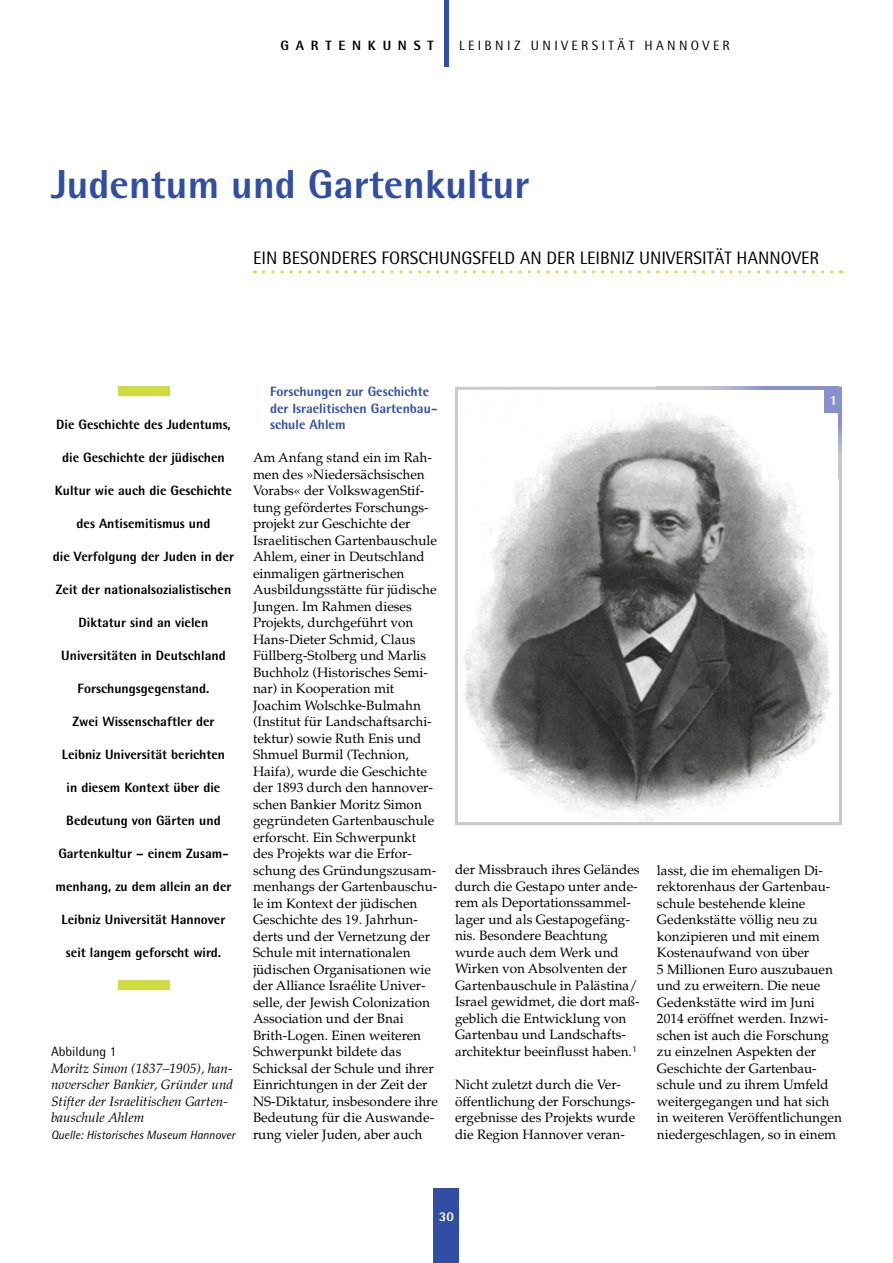
<style>
.page{position:relative;width:893px;height:1263px;background:#fff}
.page>*{position:absolute;margin:0;border:0;box-sizing:border-box;transform-origin:0 0}
.t1{font:800 40.5px "Rotis Semi Sans";color:#314ea3}
.t2{font:18px "Rotis Semi Sans";color:#000}
.t3{font:13.5px/16.5px "Palatino";color:#000}
.t4{font:800 13.5px "Rotis Semi Sans";color:#000}
.t5{font:italic 13.5px/16.5px "Palatino";color:#000}
.t6{font:800 13.5px/16.5px "Rotis Semi Sans";color:#314ea3}
.t7{font:13.5px "Rotis Semi Sans";letter-spacing:.25em;color:#000}
.t8{font:800 13.5px "Rotis Semi Sans";letter-spacing:.5em;color:#000}
.t9{font:13.5px "Rotis Semi Sans";color:#000}
.t10{font:800 13.5px "Rotis Semi Sans";color:#fff}
.t11{font:italic 12px "Rotis Semi Sans";color:#000}
</style>
<div class="page">
<div style="left:444px;top:0;width:5px;height:66px;background:#314ea3"></div>
<div style="left:434px;top:1188px;width:25px;height:75px;background:#314ea3"></div>
<div style="left:118px;top:387px;width:51px;height:9px;background:#cedc40"></div>
<div style="left:118px;top:981px;width:51px;height:9px;background:#cedc40"></div>
<svg style="left:264px;top:270px;width:577px;height:3px"></svg>
<svg style="left:455px;top:387px;width:387px;height:438px"></svg>
<svg style="left:839px;top:412px;width:3px;height:66px"></svg>
<svg style="left:657px;top:387px;width:168px;height:3px"></svg>
<div style="left:825px;top:387px;width:17px;height:25px;background:#8891c9"></div>
<p class="t8" style="left:281px;top:36px;width:155px">GARTENKUNST</p>
<p class="t7" style="left:459px;top:37px;width:272px">LEIBNIZ UNIVERSITÄT HANNOVER</p>
<h1 class="t1" style="left:51px;top:159px;width:480px">Judentum und Gartenkultur</h1>
<h2 class="t2" style="left:253px;top:247px;width:568px">EIN BESONDERES FORSCHUNGSFELD AN DER LEIBNIZ UNIVERSITÄT HANNOVER</h2>
<p class="t4" style="left:56px;top:416px;width:176px">Die Geschichte des Judentums,</p>
<p class="t4" style="left:62px;top:449px;width:164px">die Geschichte der jüdischen</p>
<p class="t4" style="left:55px;top:482px;width:179px">Kultur wie auch die Geschichte</p>
<p class="t4" style="left:77px;top:515px;width:135px">des Antisemitismus und</p>
<p class="t4" style="left:53px;top:548px;width:183px">die Verfolgung der Juden in der</p>
<p class="t4" style="left:56px;top:581px;width:177px">Zeit der nationalsozialistischen</p>
<p class="t4" style="left:79px;top:614px;width:131px">Diktatur sind an vielen</p>
<p class="t4" style="left:61px;top:647px;width:166px">Uni versitäten in Deutschland</p>
<p class="t4" style="left:78px;top:680px;width:133px">Forschungsgegenstand.</p>
<p class="t4" style="left:72px;top:713px;width:144px">Zwei Wissenschaftler der</p>
<p class="t4" style="left:62px;top:746px;width:165px">Leibniz Universität berichten</p>
<p class="t4" style="left:67px;top:779px;width:155px">in diesem Kontext über die</p>
<p class="t4" style="left:66px;top:812px;width:156px">Bedeutung von Gärten und</p>
<p class="t4" style="left:58px;top:845px;width:172px">Gartenkultur – einem Zusam-</p>
<p class="t4" style="left:55px;top:878px;width:177px">menhang, zu dem allein an der</p>
<p class="t4" style="left:62px;top:911px;width:165px">Leibniz Universität Hannover</p>
<p class="t4" style="left:66px;top:944px;width:157px">seit langem geforscht wird.</p>
<p class="t9" style="left:51px;top:1043px;width:67px">Abbildung 1</p>
<p class="t5" style="left:51px;top:1060px;width:184px">Moritz Simon (1837–1905), han&shy;noverscher Bankier, Gründer und<br>Stifter der Israelitischen Garten&shy;bauschule Ahlem</p>
<p class="t11" style="left:51px;top:1127px;width:186px">Quelle: Historisches Museum Hannover</p>
<p class="t6" style="left:270px;top:383px;width:169px">Forschungen zur Geschichte der Israelitischen Gartenbau&shy;schule Ahlem</p>
<p class="t3" style="left:253px;top:449px;width:186px">Am Anfang stand ein im Rah&shy;men des »Niedersächsischen<br>Vorabs« der VolkswagenStif&shy;tung gefördertes Forschungs&shy;projekt zur Geschichte der<br>Israelitischen Gartenbauschule<br>Ahlem, einer in Deutschland einmaligen gärtnerischen<br>Ausbildungsstätte für jüdische<br>Jungen. Im Rahmen dieses<br>Projekts, durchgeführt von<br>Hans-Dieter Schmid, Claus<br>Füllberg-Stolberg und Marlis<br>Buchholz (Historisches Semi&shy;nar) in Kooperation mit<br>Joachim Wolschke-Bulmahn (Institut für Landschaftsarchi&shy;tektur) sowie Ruth Enis und<br>Shmuel Burmil (Technion,<br>Haifa), wurde die Geschichte der 1893 durch den hannover&shy;schen Bankier Moritz Simon gegründeten Gartenbauschule erforscht. Ein Schwerpunkt des Projekts war die Erfor&shy;schung des Gründungszusam&shy;menhangs der Gartenbauschu&shy;le im Kontext der jüdischen<br>Geschichte des 19. Jahrhun&shy;derts und der Vernetzung der<br>Schule mit internationalen jüdischen Organisationen wie der Alliance Israélite Univer&shy;selle, der Jewish Colonization<br>Association und der Bnai<br>Brith-Logen. Einen weiteren<br>Schwerpunkt bildete das<br>Schick sal der Schule und ihrer<br>Einrichtungen in der Zeit der<br>NS-Diktatur, insbesondere ihre<br>Bedeutung für die Auswande&shy;rung vieler Juden, aber auch</p>
<p class="t3" style="left:455px;top:862px;width:186px">der Missbrauch ihres Geländes durch die Gestapo unter ande&shy;rem als Deportationssammel&shy;lager und als Gestapogefäng&shy;nis. Besondere Beachtung wurde auch dem Werk und<br>Wirken von Absolventen der<br>Gartenbauschule in Palästina/<br>Israel gewidmet, die dort maß&shy;geblich die Entwicklung von<br>Gartenbau und Landschafts&shy;architektur beeinflusst haben.<sup>1</sup></p>
<p class="t3" style="left:455px;top:1076px;width:182px">Nicht zuletzt durch die Ver&shy;öffentlichung der Forschungs&shy;ergebnisse des Projekts wurde die Region Hannover veran-</p>
<p class="t10" style="left:830px;top:392px;width:9px">1</p>
<p class="t3" style="left:657px;top:862px;width:186px">lasst, die im ehemaligen Di&shy;rektorenhaus der Gartenbau&shy;schule bestehende kleine<br>Gedenkstätte völlig neu zu konzipieren und mit einem<br>Kostenaufwand von über<br>5 Mil lionen Euro auszubauen und zu erweitern. Die neue<br>Gedenkstätte wird im Juni<br>2014 eröffnet werden. Inzwi&shy;schen ist auch die Forschung zu einzelnen Aspekten der<br>Geschichte der Gartenbau&shy;schule und zu ihrem Umfeld weitergegangen und hat sich in weiteren Veröffentlichungen niedergeschlagen, so in einem</p>
<p class="t10" style="left:439px;top:1208px;width:17px">30</p>
</div>
